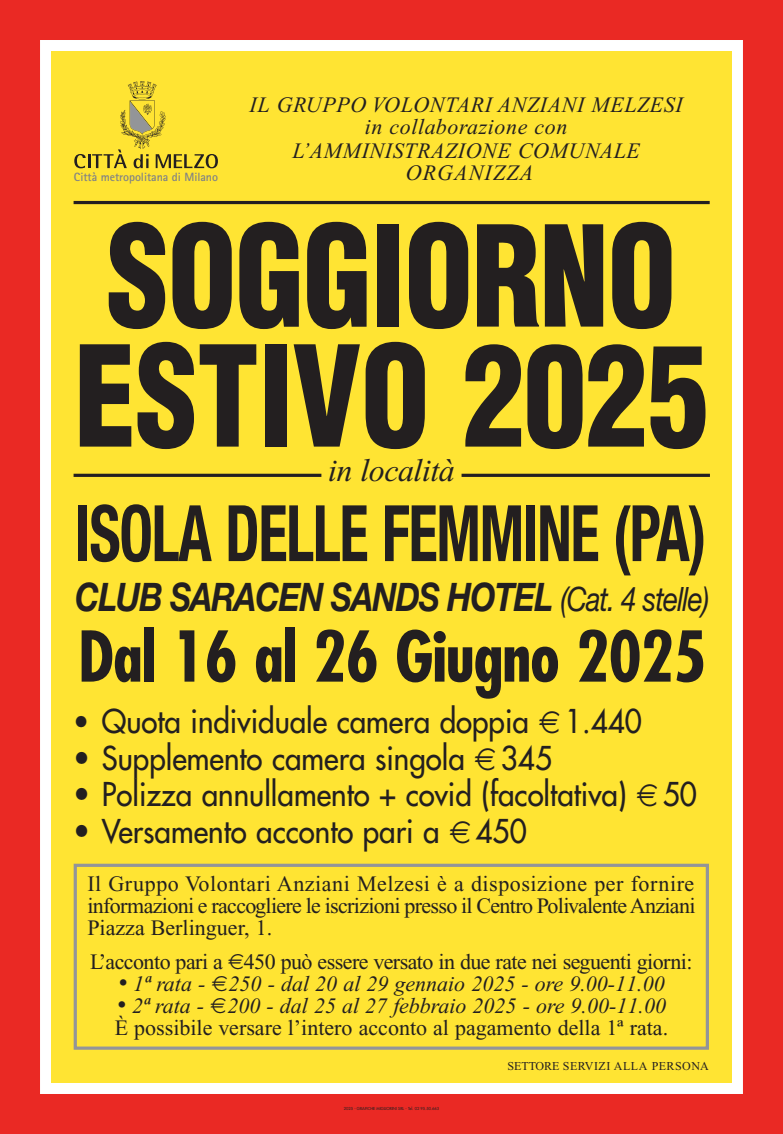
<style>
.page{position:relative;width:783px;height:1134px;background:#fff}
.page>*{position:absolute;margin:0;border:0;box-sizing:border-box;transform-origin:0 0}
.t1{font:900 condensed 136.4px/120px "Helvetica";letter-spacing:-.01em;color:#231f20;scale:.91 1}
.t2{font:700 condensed 78px "Helvetica Neue LT Std";letter-spacing:-.02em;color:#231f20;scale:.77 1}
.t3{font:700 condensed 68px "Futura";letter-spacing:-.015em;color:#231f20}
.t4{font:italic 700 39.36px "Helvetica Neue LT Std";letter-spacing:-.035em;color:#231f20;scale:.83 1}
.t5{font:italic 32px "Times New Roman";letter-spacing:-.015em;color:#231f20}
.t6{font:31.96px "Futura";color:#231f20;scale:.93 1}
.t7{font:22px/22px "Times New Roman";letter-spacing:-.025em;color:#231f20;text-align:justify}
.t8{font:22px/22px "Times New Roman";color:#231f20}
.t9{font:italic 22px/22px "Times New Roman";letter-spacing:.025em;color:#231f20;text-align:center}
.t10{font:italic 22px "Times New Roman";color:#231f20}
.t11{font:italic 22px "Times New Roman";letter-spacing:.05em;color:#231f20}
.t12{font:12px "Times New Roman";letter-spacing:.04em;color:#231f20}
.t13{font:700 11.96px "Rotis Sans Serif";letter-spacing:-.005em;color:#808285}
.t14{font:4px "Futura";color:#231f20}
.s1{font-weight:400;font-size:33.6px}
.s2{font-size:30.24px}
.s3{font-size:26px}
.s4{font-style:italic;font-size:26px}
.s5{font-style:italic}
</style>
<div class="page">
<div style="left:0;top:0;width:782px;height:1134px;border:40px solid #ea2924"></div>
<div style="left:51px;top:51px;width:680px;height:1032px;background:#ffe433"></div>
<div style="left:74px;top:864px;width:634px;height:186px;border:3px solid #939598"></div>
<hr style="left:74px;top:474px;width:247px;height:3px;background:#231f20">
<hr style="left:461px;top:474px;width:248px;height:3px;background:#231f20">
<hr style="left:74px;top:201px;width:635px;height:3px;background:#231f20">
<svg style="left:74px;top:81px;width:144px;height:87px"></svg>
<p class="t9" style="left:249px;top:96px;width:434px">IL GRUPPO VOLONTARI ANZIANI MELZESI in collaborazione con</p>
<p class="t9" style="left:292px;top:142px;width:349px">L’AMMINISTRAZIONE COMUNALE</p>
<p class="t13" style="left:74px;top:172px;width:146px">Città metropolitana di Milano</p>
<p class="t11" style="left:405px;top:165px;width:129px">ORGANIZZA</p>
<h1 class="t1" style="left:74px;top:219px;width:698px">SOGGIORNO<br>ESTIVO 2025</h1>
<h3 class="t5" style="left:328px;top:459px;width:128px">in località</h3>
<h2 class="t2" style="left:75px;top:505px;width:821px">ISOLA DELLE FEMMINE (PA)</h2>
<h3 class="t4" style="left:75px;top:583px;width:765px">CLUB SARACEN SANDS HOTEL <span class="s1">(Cat. 4 stelle)</span></h3>
<h3 class="t3" style="left:78px;top:627px;width:629px">Dal 16 al 26 Giugno 2025</h3>
<h3 class="t6" style="left:73px;top:705px;width:613px"><span class="s2">•</span> Quota individuale camera doppia 1.440</h3>
<h3 class="t6" style="left:73px;top:742px;width:516px">• Supplemento camera singola 345</h3>
<h3 class="t6" style="left:73px;top:779px;width:672px">• Polizza annullamento + covid (facoltativa) 50</h3>
<h3 class="t6" style="left:73px;top:815px;width:489px">• Versamento acconto pari a 450</h3>
<p class="t7" style="left:87px;top:875px;width:609px">Il Gruppo Volontari Anziani Melzesi è a disposizione per fornire informazioni e raccogliere le iscrizioni presso il Centro PolivalenteAnziani Piazza Berlinguer, 1.</p>
<p class="t7" style="left:90px;top:953px;width:603px">L’acconto pari a 450 può essere versato in due rate nei seguenti giorni:</p>
<p class="t10" style="left:118px;top:976px;width:548px"><span class="s3">•</span> 1ª rata - 250 - dal 20 al 29 gennaio 2025 - ore 9.00-11.00</p>
<p class="t8" style="left:115px;top:997px;width:554px"><span class="s4">•</span> <span class="s5">2ª rata - 200 - dal 25 al 27 febbraio 2025 - ore 9.00-11.00<br></span>È possibile versare l’intero acconto al pagamento della 1ª rata.</p>
<p class="t14" style="left:344px;top:1107px;width:97px">2025 - GRAFICHE MIGLIORINI SRL - Tel. 02 95.50.663</p>
<p class="t12" style="left:507px;top:1062px;width:203px">SETTORE SERVIZI ALLA PERSONA</p>
</div>
